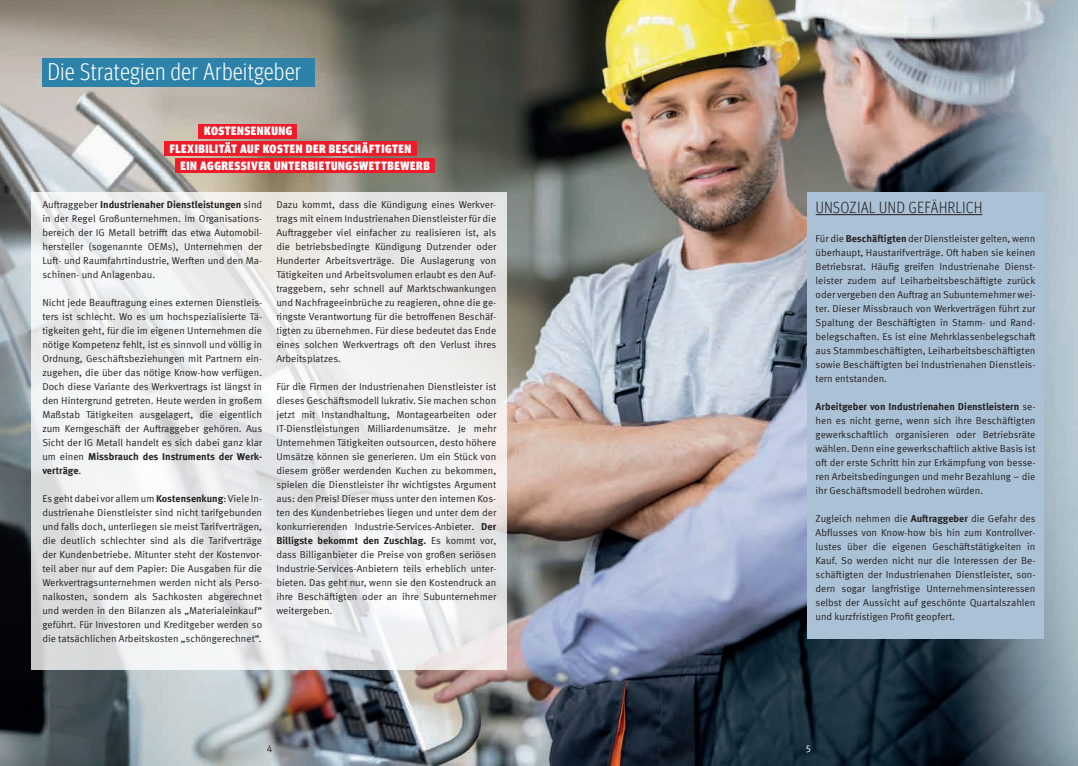
<style>
.page{position:relative;width:1078px;height:766px;background:#fff}
.page>*{position:absolute;margin:0;border:0;box-sizing:border-box;transform-origin:0 0}
.t1{font:300 condensed 24px "Meta Head IGM";letter-spacing:.03em;color:#fff}
.t2{font:300 condensed 16px "Meta Head IGM";letter-spacing:.04em;color:#231f20}
.t3{font:900 condensed 12px "Meta Head IGM";letter-spacing:.05em;color:#fff}
.t4{font:10px/14px "Meta IGM";color:#231f20;text-align:justify}
.t5{font:10px "Meta IGM";color:#fff}
.s1{font-weight:700}
</style>
<div class="page">
<img style="left:0;top:0;width:1077px;height:765px">
<svg style="left:31px;top:192px;width:475px;height:477px;fill:#ededed"></svg>
<div style="left:806px;top:192px;width:237px;height:447px;background:#aac1d6"></div>
<hr style="left:815px;top:214px;width:167px;height:1px;background:#231f20">
<div style="left:43px;top:58px;width:272px;height:28px;background:#2c82a9"></div>
<div style="left:198px;top:124px;width:98px;height:14px;background:#ee1c28"></div>
<div style="left:164px;top:141px;width:253px;height:14px;background:#ee1c28"></div>
<div style="left:175px;top:158px;width:260px;height:14px;background:#ee1c28"></div>
<h1 class="t1" style="left:48px;top:55px;width:255px">Die Strategien der Arbeitgeber</h1>
<p class="t3" style="left:204px;top:121px;width:90px">KOSTENSENKUNG</p>
<p class="t3" style="left:170px;top:139px;width:243px">FLEXIBILITÄT AUF KOSTEN DER BESCHÄFTIGTEN</p>
<p class="t3" style="left:180px;top:156px;width:251px">EIN AGGRESSIVER UNTERBIETUNGSWETTBEWERB</p>
<p class="t4" style="left:42px;top:196px;width:221px">Auftraggeber <span class="s1">Industrienaher Dienstleistungen</span> sind in der Regel Großunternehmen. Im Organisations&shy;bereich der IG Metall betrifft das etwa Automobil&shy;hersteller (sogenannte OEMs), Unternehmen der Luft- und Raumfahrtindustrie, Werften und den Ma&shy;schinen- und Anlagenbau.</p>
<p class="t4" style="left:42px;top:294px;width:221px">Nicht jede Beauftragung eines externen Dienstleis&shy;ters ist schlecht. Wo es um hochspezialisierte Tä&shy;tigkeiten geht, für die im eigenen Unternehmen die nötige Kompetenz fehlt, ist es sinnvoll und völlig in Ordnung, Geschäftsbeziehungen mit Partnern ein&shy;zugehen, die über das nötige Know-how verfügen.<br>Doch diese Variante des Werkvertrags ist längst in den Hintergrund getreten. Heute werden in großem Maßstab Tätigkeiten ausgelagert, die eigentlich zum Kerngeschäft der Auftraggeber gehören. Aus Sicht der IG Metall handelt es sich dabei ganz klar um einen <span class="s1">Missbrauch des Instruments der Werk&shy;verträge</span>.</p>
<p class="t4" style="left:42px;top:490px;width:221px">Es geht dabei vor allem um <span class="s1">Kostensenkung</span>: Viele In&shy;dustrienahe Dienstleister sind nicht tarifgebunden und falls doch, unterliegen sie meist Tarifverträgen, die deutlich schlechter sind als die Tarifverträge der Kundenbetriebe. Mitunter steht der Kostenvor&shy;teil aber nur auf dem Papier: Die Ausgaben für die Werkvertragsunternehmen werden nicht als Perso&shy;nalkosten, sondern als Sachkosten abgerechnet und werden in den Bilanzen als „Materialeinkauf“ geführt. Für Investoren und Kreditgeber werden so die tatsächlichen Arbeitskosten „schöngerechnet“.</p>
<p class="t4" style="left:276px;top:196px;width:221px">Dazu kommt, dass die Kündigung eines Werkver&shy;trags mit einem Industrienahen Dienstleister für die Auftraggeber viel einfacher zu realisieren ist, als die betriebsbedingte Kündigung Dutzender oder Hunderter Arbeitsverträge. Die Auslagerung von Tätigkeiten und Arbeitsvolumen erlaubt es den Auf&shy;traggebern, sehr schnell auf Marktschwankungen und Nachfrageeinbrüche zu reagieren, ohne die ge&shy;ringste Verantwortung für die betroffenen Beschäf&shy;tigten zu übernehmen. Für diese bedeutet das Ende eines solchen Werkvertrags oft den Verlust ihres Arbeitsplatzes.</p>
<p class="t4" style="left:276px;top:378px;width:221px">Für die Firmen der Industrienahen Dienstleister ist dieses Geschäftsmodell lukrativ. Sie machen schon jetzt mit Instandhaltung, Montagearbeiten oder IT-Dienstleistungen Milliardenumsätze. Je mehr Unternehmen Tätigkeiten outsourcen, desto höhere Umsätze können sie generieren. Um ein Stück von diesem größer werdenden Kuchen zu bekommen, spielen die Dienstleister ihr wichtigstes Argument aus: den Preis! Dieser muss unter den internen Kos&shy;ten des Kundenbetriebes liegen und unter dem der konkurrierenden Industrie-Services-Anbieter. <span class="s1">Der Billigste bekommt den Zuschlag.</span> Es kommt vor, dass Billiganbieter die Preise von großen seriösen Industrie-Services-Anbietern teils erheblich unter&shy;bieten. Das geht nur, wenn sie den Kostendruck an ihre Beschäftigten oder an ihre Subunternehmer weitergeben.</p>
<h2 class="t2" style="left:815px;top:196px;width:168px">UNSOZIAL UND GEFÄHRLICH</h2>
<p class="t4" style="left:815px;top:230px;width:221px">Für die <span class="s1">Beschäftigten</span> der Dienstleister gelten, wenn überhaupt, Haustarifverträge. Oft haben sie keinen Betriebsrat. Häufig greifen Industrienahe Dienst&shy;leister zudem auf Leiharbeitsbeschäftigte zurück oder vergeben den Auftrag an Subunternehmer wei&shy;ter. Dieser Missbrauch von Werkverträgen führt zur Spaltung der Beschäftigten in Stamm- und Rand&shy;belegschaften. Es ist eine Mehrklassenbelegschaft aus Stammbeschäftigten, Leiharbeitsbeschäftigten sowie Beschäftigten bei Industrienahen Dienstleis&shy;tern entstanden.</p>
<p class="t4" style="left:815px;top:398px;width:221px"><span class="s1">Arbeitgeber von Industrienahen Dienstleistern</span> se&shy;hen es nicht gerne, wenn sich ihre Beschäftigten gewerkschaftlich organisieren oder Betriebsräte wählen. Denn eine gewerkschaftlich aktive Basis ist oft der erste Schritt hin zur Erkämpfung von besse&shy;ren Arbeitsbedingungen und mehr Bezahlung – die ihr Geschäftsmodell bedrohen würden.</p>
<p class="t4" style="left:815px;top:510px;width:221px">Zugleich nehmen die <span class="s1">Auftraggeber</span> die Gefahr des Abflusses von Know-how bis hin zum Kontrollver&shy;lustes über die eigenen Geschäftstätigkeiten in Kauf. So werden nicht nur die Interessen der Be&shy;schäftigten der Industrienahen Dienstleister, son&shy;dern sogar langfristige Unternehmensinteressen selbst der Aussicht auf geschönte Quartalszahlen und kurzfristigen Profit geopfert.</p>
<p class="t4" style="left:266px;top:740px;width:7px">4</p>
<p class="t5" style="left:805px;top:740px;width:6px">5</p>
</div>
